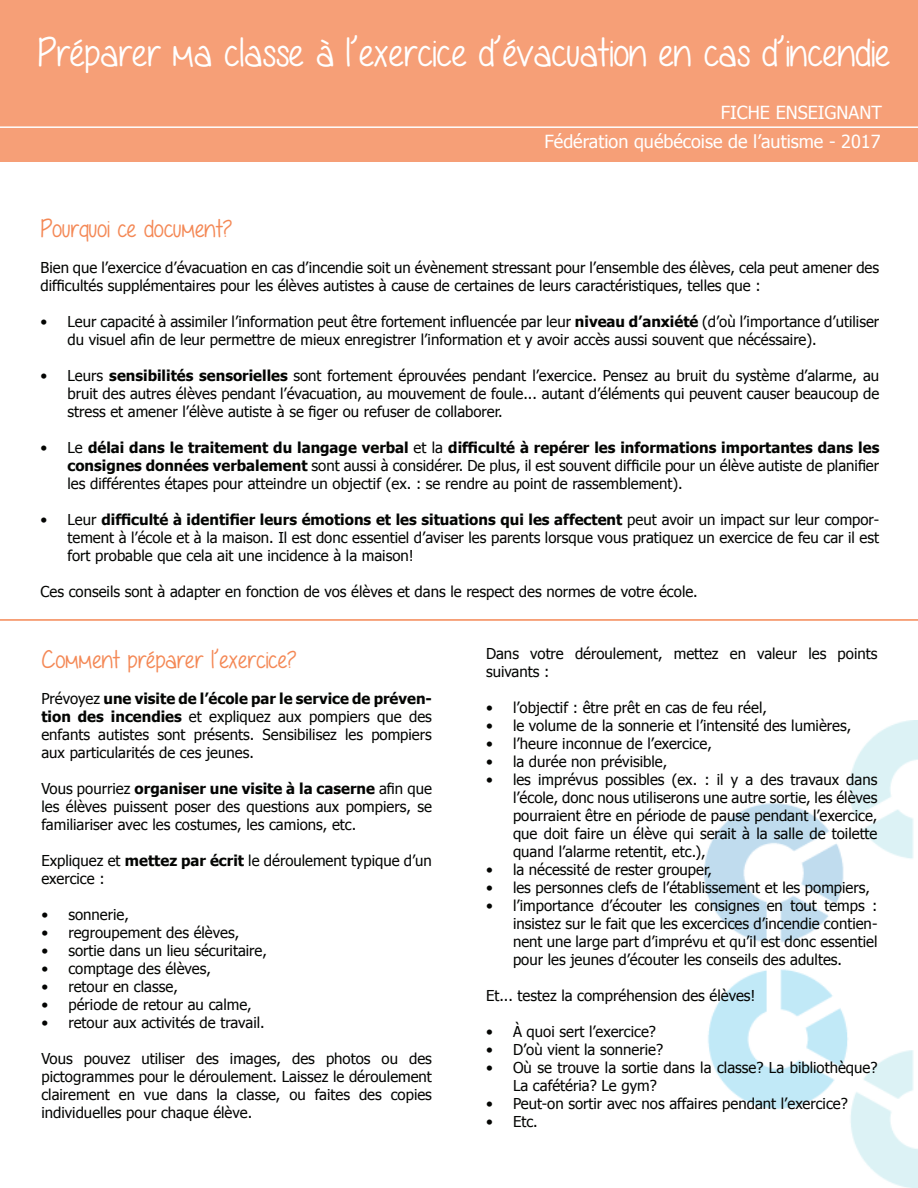
<style>
.page{position:relative;width:918px;height:1188px;background:#fff}
.page>*{position:absolute;margin:0;border:0;box-sizing:border-box;transform-origin:0 0}
.t1{font:40.5px "Anjelika Rose";color:#fff}
.t2{font:25.5px "Anjelika Rose";color:#f48855}
.t3{font:18px "Tahoma";color:#fff}
.t4{font:15px/18px "Tahoma";color:#040503;text-align:justify}
.s1{font-weight:700}
</style>
<div class="page">
<div style="left:0;top:0;width:918px;height:162px;background:#f69f77"></div>
<img style="left:704px;top:721px;width:214px;height:467px">
<hr style="left:0;top:126px;width:918px;height:2px;background:#fff">
<hr style="left:0;top:619px;width:918px;height:2px;background:#f48855">
<h1 class="t1" style="left:38px;top:29px;width:854px">Préparer ma classe à l’exercice d’évacuation en cas d’incendie</h1>
<p class="t3" style="left:721px;top:100px;width:163px">FICHE ENSEIGNANT</p>
<p class="t3" style="left:545px;top:130px;width:338px">Fédération québécoise de l’autisme - 2017</p>
<p class="t2" style="left:40px;top:214px;width:193px">Pourquoi ce document?</p>
<p class="t4" style="left:40px;top:258px;width:840px">Bien que l’exercice d’évacuation en cas d’incendie soit un évènement stressant pour l’ensemble des élèves, cela peut amener des difficultés supplémentaires pour les élèves autistes à cause de certaines de leurs caractéristiques, telles que :</p>
<p class="t4" style="left:68px;top:312px;width:813px;text-indent:-27px">• Leur capacité à assimiler l’information peut être fortement influencée par leur <span class="s1">niveau d’anxiété</span> (d’où l’importance d’utiliser du visuel afin de leur permettre de mieux enregistrer l’information et y avoir accès aussi souvent que nécéssaire).</p>
<p class="t4" style="left:68px;top:366px;width:813px;text-indent:-27px">• Leurs <span class="s1">sensibilités sensorielles</span> sont fortement éprouvées pendant l’exercice. Pensez au bruit du système d’alarme, au bruit des autres élèves pendant l’évacuation, au mouvement de foule... autant d’éléments qui peuvent causer beaucoup de stress et amener l’élève autiste à se figer ou refuser de collaborer.</p>
<p class="t4" style="left:68px;top:438px;width:813px;text-indent:-27px">• Le <span class="s1">délai dans le traitement du langage verbal</span> et la <span class="s1">difficulté à repérer les informations importantes dans les consignes données verbalement</span> sont aussi à considérer. De plus, il est souvent difficile pour un élève autiste de planifier les différentes étapes pour atteindre un objectif (ex. : se rendre au point de rassemblement).</p>
<p class="t4" style="left:68px;top:510px;width:813px;text-indent:-27px">• Leur <span class="s1">difficulté à identifier leurs émotions et les situations qui les affectent</span> peut avoir un impact sur leur compor&shy;tement à l’école et à la maison. Il est donc essentiel d’aviser les parents lorsque vous pratiquez un exercice de feu car il est fort probable que cela ait une incidence à la maison!</p>
<p class="t4" style="left:40px;top:582px;width:659px">Ces conseils sont à adapter en fonction de vos élèves et dans le respect des normes de votre école.</p>
<p class="t2" style="left:41px;top:645px;width:256px">Comment préparer l’exercice?</p>
<p class="t4" style="left:41px;top:689px;width:392px">Prévoyez <span class="s1">une visite de l’école par le service de préven&shy;tion des incendies</span> et expliquez aux pompiers que des enfants autistes sont présents. Sensibilisez les pompiers aux particularités de ces jeunes.</p>
<p class="t4" style="left:41px;top:779px;width:392px">Vous pourriez <span class="s1">organiser une visite à la caserne</span> afin que les élèves puissent poser des questions aux pompiers, se familiariser avec les costumes, les camions, etc.</p>
<p class="t4" style="left:41px;top:851px;width:392px">Expliquez et <span class="s1">mettez par écrit</span> le déroulement typique d’un exercice :</p>
<p class="t4" style="left:41px;top:905px;width:89px">• sonnerie,</p>
<p class="t4" style="left:41px;top:923px;width:199px">• regroupement des élèves,</p>
<p class="t4" style="left:41px;top:941px;width:227px">• sortie dans un lieu sécuritaire,</p>
<p class="t4" style="left:41px;top:959px;width:171px">• comptage des élèves,</p>
<p class="t4" style="left:41px;top:977px;width:138px">• retour en classe,</p>
<p class="t4" style="left:41px;top:995px;width:212px">• période de retour au calme,</p>
<p class="t4" style="left:41px;top:1013px;width:225px">• retour aux activités de travail.</p>
<p class="t4" style="left:41px;top:1049px;width:392px">Vous pouvez utiliser des images, des photos ou des pictogrammes pour le déroulement. Laissez le déroulement clairement en vue dans la classe, ou faites des copies individuelles pour chaque élève.</p>
<p class="t4" style="left:486px;top:644px;width:393px">Dans votre déroulement, mettez en valeur les points suivants :</p>
<p class="t4" style="left:486px;top:698px;width:282px">• l’objectif : être prêt en cas de feu réel,</p>
<p class="t4" style="left:486px;top:716px;width:367px">• le volume de la sonnerie et l’intensité des lumières,</p>
<p class="t4" style="left:486px;top:734px;width:227px">• l’heure inconnue de l’exercice,</p>
<p class="t4" style="left:486px;top:752px;width:183px">• la durée non prévisible,</p>
<p class="t4" style="left:513px;top:770px;width:366px;text-indent:-27px">• les imprévus possibles (ex. : il y a des travaux dans l’école, donc nous utiliserons une autre sortie, les élèves pourraient être en période de pause pendant l’exercice, que doit faire un élève qui serait à la salle de toilette quand l’alarme retentit, etc.),</p>
<p class="t4" style="left:486px;top:860px;width:227px">• la nécessité de rester grouper,</p>
<p class="t4" style="left:486px;top:878px;width:386px">• les personnes clefs de l’établissement et les pompiers,</p>
<p class="t4" style="left:513px;top:896px;width:366px;text-indent:-27px">• l’importance d’écouter les consignes en tout temps : insistez sur le fait que les excercices d’incendie contien&shy;nent une large part d’imprévu et qu’il est donc essentiel pour les jeunes d’écouter les conseils des adultes.</p>
<p class="t4" style="left:486px;top:986px;width:271px">Et... testez la compréhension des élèves!</p>
<p class="t4" style="left:486px;top:1022px;width:172px">• À quoi sert l’exercice?</p>
<p class="t4" style="left:486px;top:1040px;width:179px">• D’où vient la sonnerie?</p>
<p class="t4" style="left:513px;top:1058px;width:366px;text-indent:-27px">• Où se trouve la sortie dans la classe? La bibliothèque?<br>La cafétéria? Le gym?</p>
<p class="t4" style="left:486px;top:1094px;width:363px">• Peut-on sortir avec nos affaires pendant l’exercice?</p>
<p class="t4" style="left:486px;top:1112px;width:53px">• Etc.</p>
</div>
